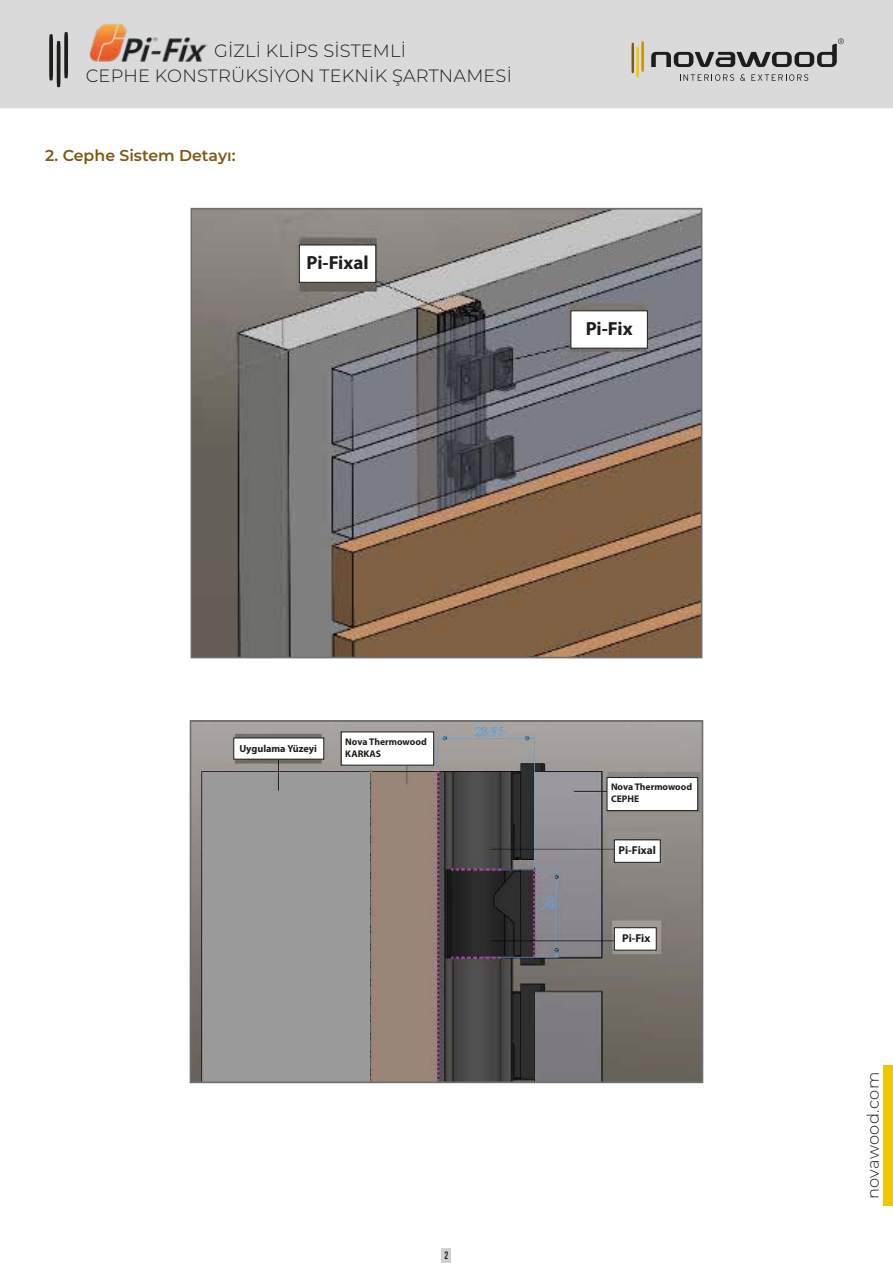
<style>
.page{position:relative;width:893px;height:1263px;background:#fff}
.page>*{position:absolute;margin:0;border:0;box-sizing:border-box;transform-origin:0 0}
.t1{font:700 19.05px "Myriad Pro";letter-spacing:-.005em;color:#1d1d1b}
.t2{font:300 17.85px/25.5px "Montserrat";letter-spacing:.01em;color:#1d1d1b}
.t3{font:300 16.2px "Montserrat";letter-spacing:.015em;color:#1d1d1b}
.t4{font:600 15.75px "Montserrat";color:#7f5813}
.t5{font:700 11.4px "Myriad Pro";letter-spacing:-.005em;color:#1d1d1b}
.t6{font:10.8px "DIN Condensed";color:#1d1d1b}
.t7{font:700 10.2px "Myriad Pro";color:#1d1d1b}
.t8{font:700 9.6px/12px "Myriad Pro";color:#1d1d1b}
</style>
<div class="page">
<div style="left:442px;top:1248px;width:9px;height:15px;background:#d0d0d0"></div>
<div style="left:884px;top:1065px;width:9px;height:140px;background:#f2c700"></div>
<div style="left:0;top:0;width:893px;height:108px;background:#dadada"></div>
<svg style="left:631px;top:41px;width:13px;height:37px"></svg>
<svg style="left:680px;top:74px;width:54px;height:7px"></svg>
<svg style="left:740px;top:74px;width:5px;height:7px"></svg>
<svg style="left:751px;top:74px;width:57px;height:7px"></svg>
<svg style="left:651px;top:38px;width:193px;height:29px;background:#a6a6a6"></svg>
<svg style="left:49px;top:32px;width:19px;height:55px"></svg>
<img style="left:88px;top:22px;width:119px;height:41px">
<img style="left:194px;top:212px;width:505px;height:443px">
<div style="left:191px;top:208px;width:511px;height:450px;border:2px solid #706f6f"></div>
<div style="left:570px;top:310px;width:78px;height:39px;background:#fff;border:1px solid #1d1d1b"></div>
<div style="left:299px;top:245px;width:77px;height:38px;background:#fff;border:1px solid #1d1d1b"></div>
<img style="left:193px;top:724px;width:507px;height:355px">
<div style="left:190px;top:720px;width:513px;height:363px;border:2px solid #706f6f"></div>
<div style="left:233px;top:738px;width:91px;height:21px;background:#fff"></div>
<div style="left:614px;top:839px;width:47px;height:24px;background:#fff;border:1px solid #1d1d1b"></div>
<div style="left:614px;top:927px;width:43px;height:23px;background:#fff;border:1px solid #1d1d1b"></div>
<div style="left:607px;top:777px;width:91px;height:34px;background:#fff;border:1px solid #1d1d1b"></div>
<div style="left:341px;top:731px;width:93px;height:34px;background:#fff;border:1px solid #1d1d1b"></div>
<p class="t2" style="left:86px;top:37px;width:428px;text-indent:128px">GİZLİ KLİPS SİSTEMLİ<br>CEPHE KONSTRÜKSİYON TEKNİK ŞARTNAMESİ</p>
<p class="t4" style="left:45px;top:144px;width:192px">2. Cephe Sistem Detayı:</p>
<p class="t1" style="left:306px;top:250px;width:64px">Pi-Fixal</p>
<p class="t1" style="left:586px;top:316px;width:48px">Pi-Fix</p>
<p class="t7" style="left:239px;top:741px;width:79px">Uygulama Yüzeyi</p>
<p class="t8" style="left:345px;top:735px;width:83px">Nova Thermowood<br>KARKAS</p>
<p class="t6" style="left:444px;top:1249px;width:6px">2</p>
<p class="t8" style="left:611px;top:781px;width:83px">Nova Thermowood<br>CEPHE</p>
<p class="t5" style="left:619px;top:843px;width:39px">Pi-Fixal</p>
<p class="t5" style="left:622px;top:931px;width:30px">Pi-Fix</p>
<p class="t3" style="left:862px;top:1199px;width:129px;rotate:-90deg">novawood.com</p>
</div>
